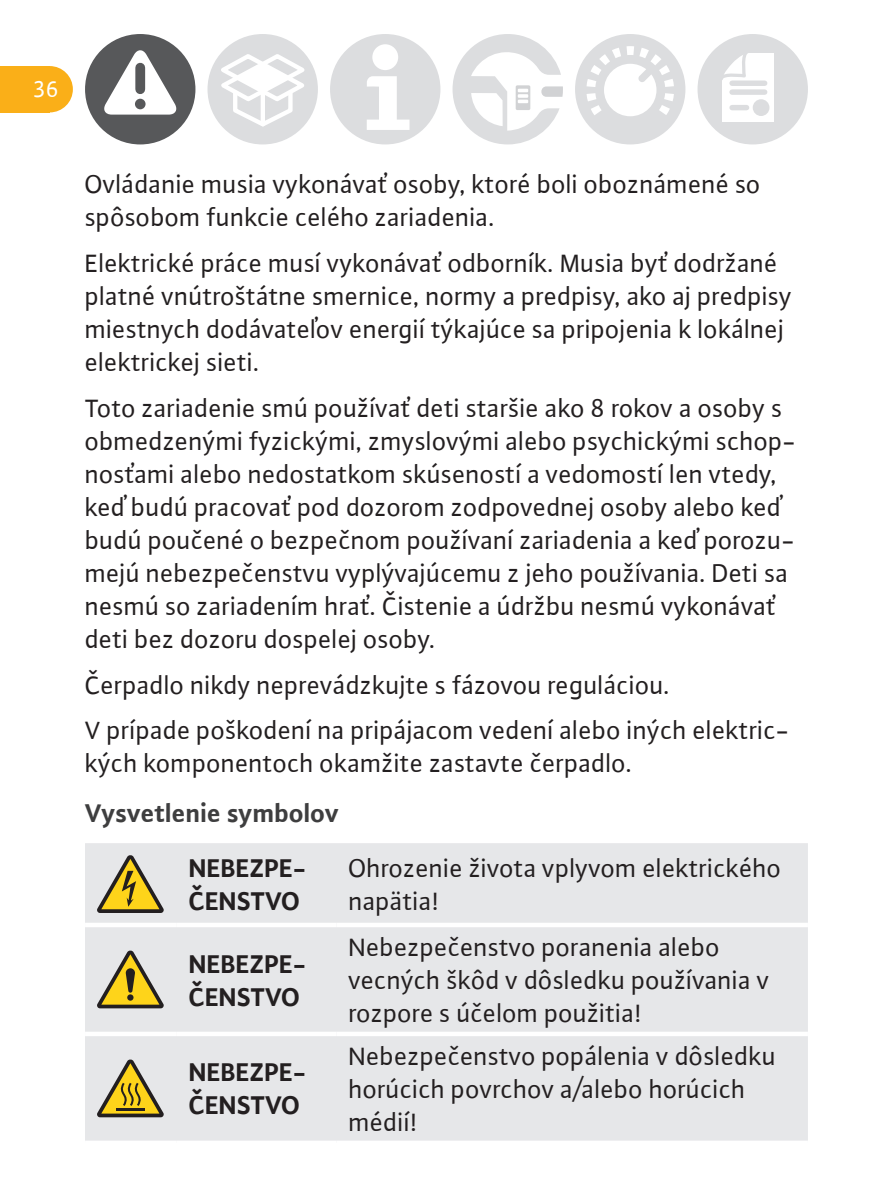
<style>
.page{position:relative;width:893px;height:1191px;background:#fff}
.page>*{position:absolute;margin:0;border:0;box-sizing:border-box;transform-origin:0 0}
.t1{font:27px/33px "WILO Plus Global";color:#231f20}
.t2{font:700 27px/33px "WILO Plus Global";color:#231f20}
.t3{font:700 27px "WILO Plus Global";color:#3e3e3f}
.t4{font:24px "WILO Plus Global";color:#fff}
</style>
<div class="page">
<div style="left:207px;top:34px;width:111px;height:110px;background:#dcdddf;border-radius:50%"></div>
<svg style="left:214px;top:51px;width:97px;height:78px"></svg>
<div style="left:330px;top:34px;width:110px;height:110px;background:#dcdddf;border-radius:50%"></div>
<div style="left:372px;top:44px;width:26px;height:26px;background:#fff;border-radius:50%"></div>
<svg style="left:367px;top:76px;width:42px;height:54px"></svg>
<svg style="left:453px;top:34px;width:110px;height:110px"></svg>
<div style="left:575px;top:34px;width:110px;height:110px;background:#dcdddf;border-radius:50%"></div>
<svg style="left:586px;top:46px;width:88px;height:70px"></svg>
<div style="left:697px;top:34px;width:111px;height:110px;background:#dcdddf;border-radius:50%"></div>
<div style="left:722px;top:53px;width:52px;height:68px;background:#fff"></div>
<svg style="left:717px;top:42px;width:31px;height:40px"></svg>
<div style="left:753px;top:99px;width:16px;height:17px;background:#dcdddf;border-radius:50%"></div>
<div style="left:732px;top:89px;width:33px;height:6px;background:#dcdddf"></div>
<div style="left:732px;top:80px;width:33px;height:6px;background:#dcdddf"></div>
<div style="left:732px;top:105px;width:15px;height:5px;background:#dcdddf"></div>
<div style="left:27px;top:66px;width:46px;height:46px;background:#faaf18;border-radius:50%"></div>
<div style="left:0;top:66px;width:50px;height:46px;background:#faaf18"></div>
<div style="left:85px;top:34px;width:110px;height:110px;background:#57585a;border-radius:50%"></div>
<svg style="left:102px;top:49px;width:75px;height:66px"></svg>
<div style="left:135px;top:68px;width:10px;height:21px;background:#57585a"></div>
<div style="left:135px;top:99px;width:11px;height:10px;background:#57585a;border-radius:50%"></div>
<div style="left:85px;top:843px;width:723px;height:297px;background:#e6e7e9"></div>
<div style="left:85px;top:922px;width:92px;height:5px;background:#fff"></div>
<div style="left:177px;top:922px;width:160px;height:5px;background:#fff"></div>
<div style="left:337px;top:922px;width:471px;height:5px;background:#fff"></div>
<div style="left:85px;top:1031px;width:92px;height:5px;background:#fff"></div>
<div style="left:177px;top:1031px;width:160px;height:5px;background:#fff"></div>
<div style="left:337px;top:1031px;width:471px;height:5px;background:#fff"></div>
<svg style="left:97px;top:855px;width:67px;height:58px;background:#c1b377"></svg>
<svg style="left:97px;top:950px;width:67px;height:58px;background:#c2b478"></svg>
<svg style="left:97px;top:1059px;width:67px;height:58px;background:#c1b47a"></svg>
<hr style="left:116px;top:1107px;width:29px;height:3px;background:#231f20">
<p class="t4" style="left:33px;top:74px;width:27px">36</p>
<p class="t1" style="left:85px;top:167px;width:677px">Ovládanie musia vykonávať osoby, ktoré boli oboznámené so spôsobom funkcie celého zariadenia.</p>
<p class="t1" style="left:85px;top:246px;width:709px">Elektrické práce musí vykonávať odborník. Musia byť dodržané platné vnútroštátne smernice, normy a predpisy, ako aj predpisy miestnych dodávateľov energií týkajúce sa pripojenia k lokálnej elektrickej sieti.</p>
<p class="t1" style="left:85px;top:391px;width:713px">Toto zariadenie smú používať deti staršie ako 8 rokov a osoby s obmedzenými fyzickými, zmyslovými alebo psychickými schop&shy;nosťami alebo nedostatkom skúseností a vedomostí len vtedy, keď budú pracovať pod dozorom zodpovednej osoby alebo keď budú poučené o bezpečnom používaní zariadenia a keď porozu&shy;mejú nebezpečenstvu vyplývajúcemu z jeho používania. Deti sa nesmú so zariadením hrať. Čistenie a údržbu nesmú vykonávať deti bez dozoru dospelej osoby.</p>
<p class="t1" style="left:85px;top:661px;width:706px;line-height:45.9px">Čerpadlo nikdy neprevádzkujte s fázovou reguláciou.<br>V prípade poškodení na pripájacom vedení alebo iných elektric-</p>
<p class="t1" style="left:85px;top:746px;width:549px">kých komponentoch okamžite zastavte čerpadlo.</p>
<p class="t3" style="left:85px;top:796px;width:256px">Vysvetlenie symbolov</p>
<p class="t2" style="left:189px;top:851px;width:119px">NEBEZPE-<br>ČENSTVO</p>
<p class="t1" style="left:349px;top:851px;width:434px">Ohrozenie života vplyvom elektrického napätia!</p>
<p class="t2" style="left:189px;top:946px;width:119px">NEBEZPE-<br>ČENSTVO</p>
<p class="t1" style="left:349px;top:930px;width:423px">Nebezpečenstvo poranenia alebo vecných škôd v dôsledku používania v rozpore s účelom použitia!</p>
<p class="t2" style="left:189px;top:1055px;width:119px">NEBEZPE-<br>ČENSTVO</p>
<p class="t1" style="left:349px;top:1039px;width:429px">Nebezpečenstvo popálenia v dôsledku horúcich povrchov a/alebo horúcich médií!</p>
</div>
